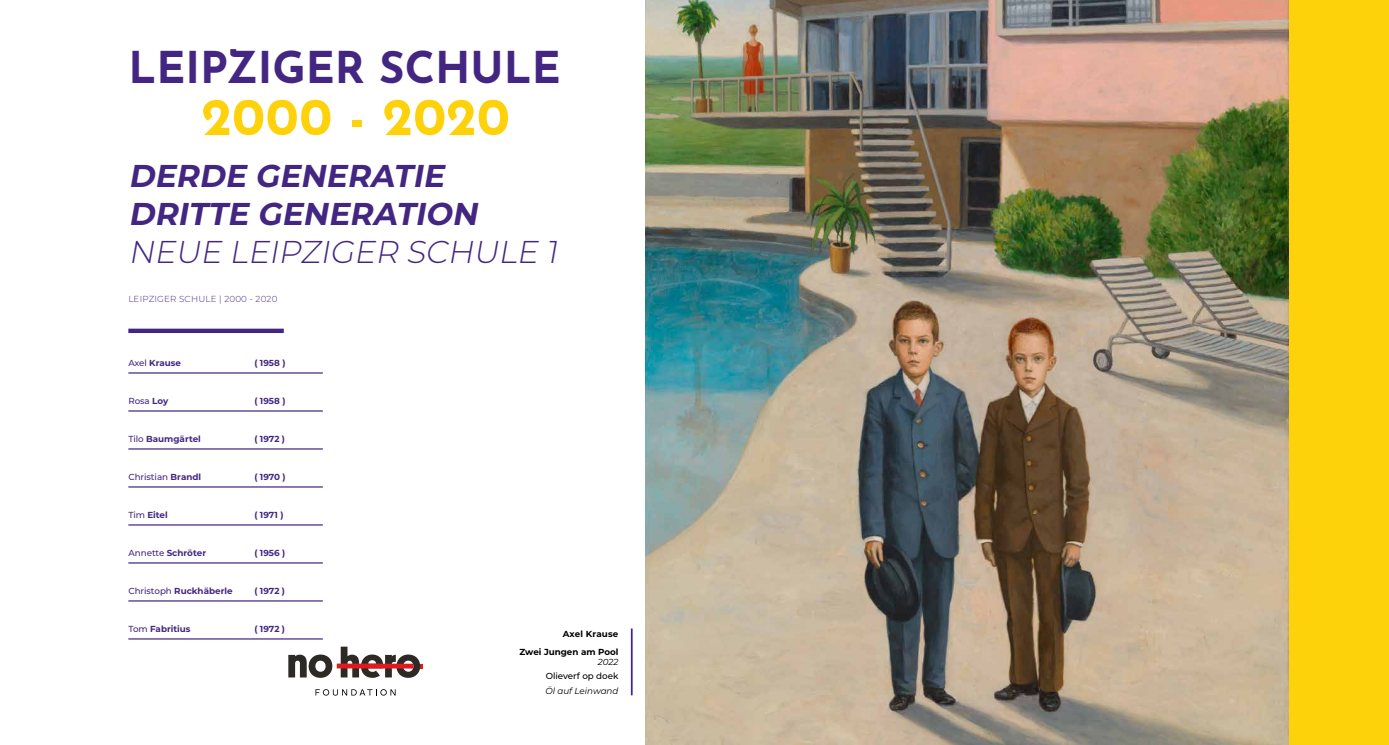
<style>
.page{position:relative;width:1389px;height:745px;background:#fff}
.page>*{position:absolute;margin:0;border:0;box-sizing:border-box;transform-origin:0 0}
.t1{font:700 52.5px "Josefin Sans";letter-spacing:.005em;color:#fed20b}
.t2{font:700 43.75px "Josefin Sans";color:#432682}
.t3{font:italic 700 31.5px/37.8px "Montserrat";color:#432682}
.t4{font:italic 300 31.5px "Montserrat";color:#432682}
.t5{font:700 8.75px "Montserrat";color:#432682}
.t6{font:700 8.75px/18.1px "Montserrat";color:#000;text-align:right}
.t7{font:300 8.75px "Montserrat";letter-spacing:.02em;color:#432682}
.t8{font:500 8.75px "Montserrat";color:#432682}
.t9{font:italic 8.75px "Montserrat";color:#000}
.t10{font:500 8.75px "Montserrat";color:#000}
.s1{font-weight:500}
.s2{font-weight:700}
</style>
<div class="page">
<hr style="left:631px;top:628px;width:2px;height:66px;background:#432682">
<img style="left:645px;top:0;width:645px;height:744px">
<div style="left:1290px;top:0;width:99px;height:744px;background:#fed20b"></div>
<svg style="left:288px;top:646px;width:135px;height:31px"></svg>
<svg style="left:316px;top:689px;width:80px;height:5px"></svg>
<div style="left:128px;top:328px;width:156px;height:5px;background:#432682"></div>
<hr style="left:128px;top:372px;width:195px;height:1px;background:#432682">
<hr style="left:128px;top:410px;width:195px;height:1px;background:#432682">
<hr style="left:128px;top:448px;width:195px;height:1px;background:#432682">
<hr style="left:128px;top:486px;width:195px;height:1px;background:#432682">
<hr style="left:128px;top:524px;width:195px;height:1px;background:#432682">
<hr style="left:128px;top:562px;width:195px;height:1px;background:#432682">
<hr style="left:128px;top:600px;width:195px;height:1px;background:#432682">
<hr style="left:128px;top:638px;width:195px;height:1px;background:#432682">
<h2 class="t2" style="left:128px;top:28px;width:434px">LEIPZIGER SCHULE</h2>
<h1 class="t1" style="left:201px;top:70px;width:310px">2000 - 2020</h1>
<h3 class="t3" style="left:128px;top:155px;width:358px">DERDE GENERATIE<br>DRITTE GENERATION</h3>
<h3 class="t4" style="left:128px;top:230px;width:437px">NEUE LEIPZIGER SCHULE 1</h3>
<p class="t7" style="left:128px;top:292px;width:151px">LEIPZIGER SCHULE | 2000 - 2020</p>
<p class="t5" style="left:128px;top:356px;width:54px"><span class="s1">Axel</span> Krause</p>
<p class="t5" style="left:254px;top:356px;width:33px">( 1958 )</p>
<p class="t8" style="left:128px;top:395px;width:41px">Rosa <span class="s2">Loy</span></p>
<p class="t5" style="left:254px;top:394px;width:33px">( 1958 )</p>
<p class="t5" style="left:128px;top:432px;width:74px"><span class="s1">Tilo</span> Baumgärtel</p>
<p class="t5" style="left:254px;top:432px;width:32px">( 1972 )</p>
<p class="t8" style="left:128px;top:470px;width:74px">Christian <span class="s2">Brandl</span></p>
<p class="t5" style="left:254px;top:470px;width:33px">( 1970 )</p>
<p class="t5" style="left:128px;top:508px;width:41px"><span class="s1">Tim</span> Eitel</p>
<p class="t5" style="left:254px;top:508px;width:31px">( 1971 )</p>
<p class="t5" style="left:128px;top:546px;width:79px"><span class="s1">Annette</span> Schröter</p>
<p class="t5" style="left:254px;top:546px;width:32px">( 1956 )</p>
<p class="t5" style="left:128px;top:584px;width:106px"><span class="s1">Christoph</span> Ruckhäberle</p>
<p class="t5" style="left:254px;top:584px;width:32px">( 1972 )</p>
<p class="t5" style="left:128px;top:622px;width:64px"><span class="s1">Tom</span> Fabritius</p>
<p class="t5" style="left:254px;top:622px;width:32px">( 1972 )</p>
<p class="t6" style="left:519px;top:624px;width:100px">Axel Krause<br>Zwei Jungen am Pool</p>
<p class="t9" style="left:598px;top:655px;width:22px">2022</p>
<p class="t10" style="left:546px;top:669px;width:74px">Olieverf op doek</p>
<p class="t9" style="left:545px;top:684px;width:74px">Öl auf Leinwand</p>
</div>
